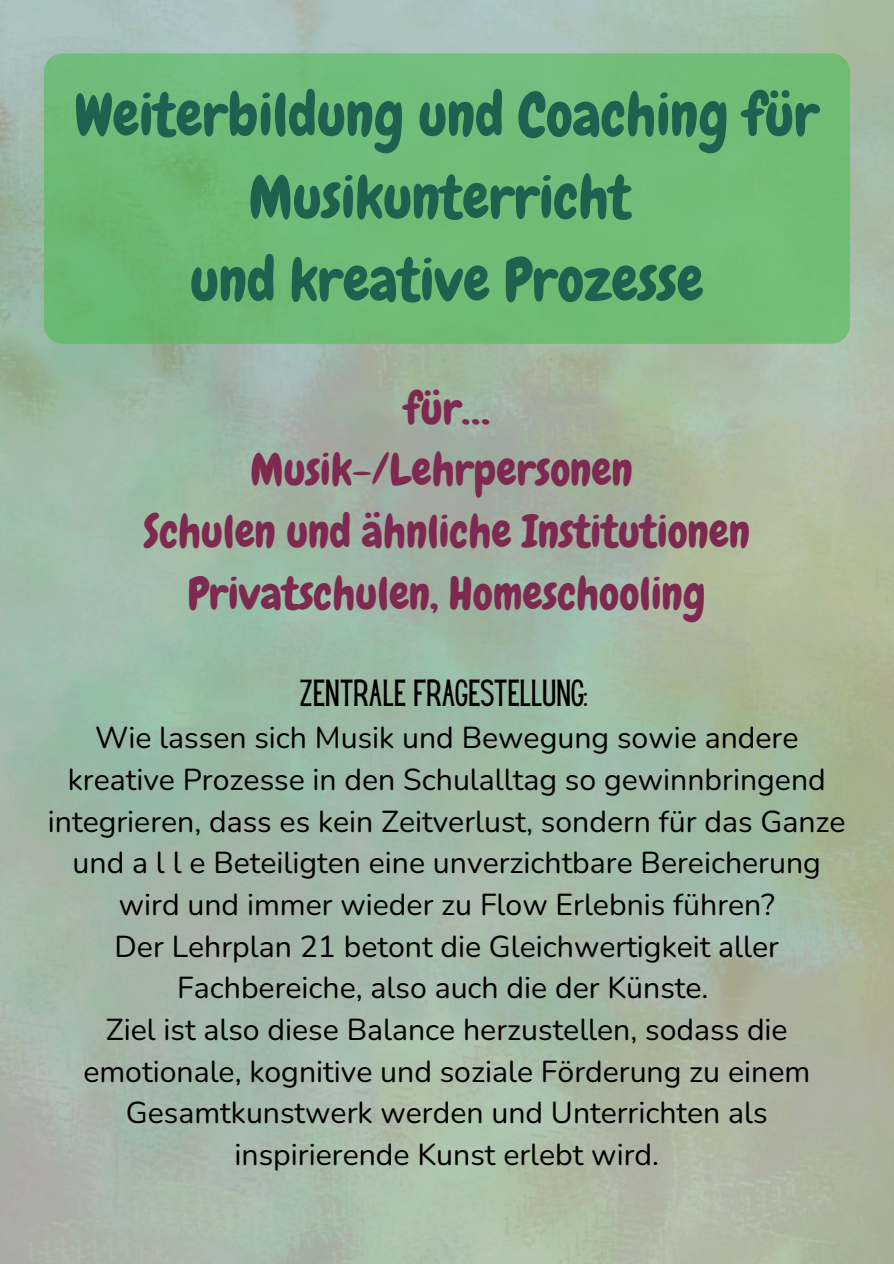
<style>
.page{position:relative;width:894px;height:1264px;background:#fff}
.page>*{position:absolute;margin:0;border:0;box-sizing:border-box;transform-origin:0 0}
.t1{font:59.55px/82.5px "Chewy";color:#1f604f;text-align:center}
.t2{font:45px/61.8px "Chewy";color:#7e294f;text-align:center}
.t3{font:33px "Hey Gotcha";color:#000}
.t4{font:30.15px/41.7px "Nunito";color:#000;text-align:center}
</style>
<div class="page">
<div style="left:44px;top:53px;width:805px;height:291px;background:#71bc77;border-radius:19px"></div>
<h1 class="t1" style="left:74px;top:74px;width:746px">Weiterbildung und Coaching für<br>Musikunterricht<br>und kreative Prozesse</h1>
<h2 class="t2" style="left:143px;top:377px;width:608px">für…<br>Musik-/Lehrpersonen<br>Schulen und ähnliche Institutionen<br>Privatschulen, Homeschooling</h2>
<p class="t3" style="left:299px;top:679px;width:289px">ZENTRALE FRAGESTELLUNG:</p>
<p class="t4" style="left:48px;top:717px;width:799px">Wie lassen sich Musik und Bewegung sowie andere kreative Prozesse in den Schulalltag so gewinnbringend integrieren, dass es kein Zeitverlust, sondern für das Ganze und a l l e Beteiligten eine unverzichtbare Bereicherung wird und immer wieder zu Flow Erlebnis führen?</p>
<p class="t4" style="left:114px;top:925px;width:665px">Der Lehrplan 21 betont die Gleichwertigkeit aller<br>Fachbereiche, also auch die der Künste.</p>
<p class="t4" style="left:83px;top:1009px;width:728px">Ziel ist also diese Balance herzustellen, sodass die emotionale, kognitive und soziale Förderung zu einem Gesamtkunstwerk werden und Unterrichten als inspirierende Kunst erlebt wird.</p>
</div>
